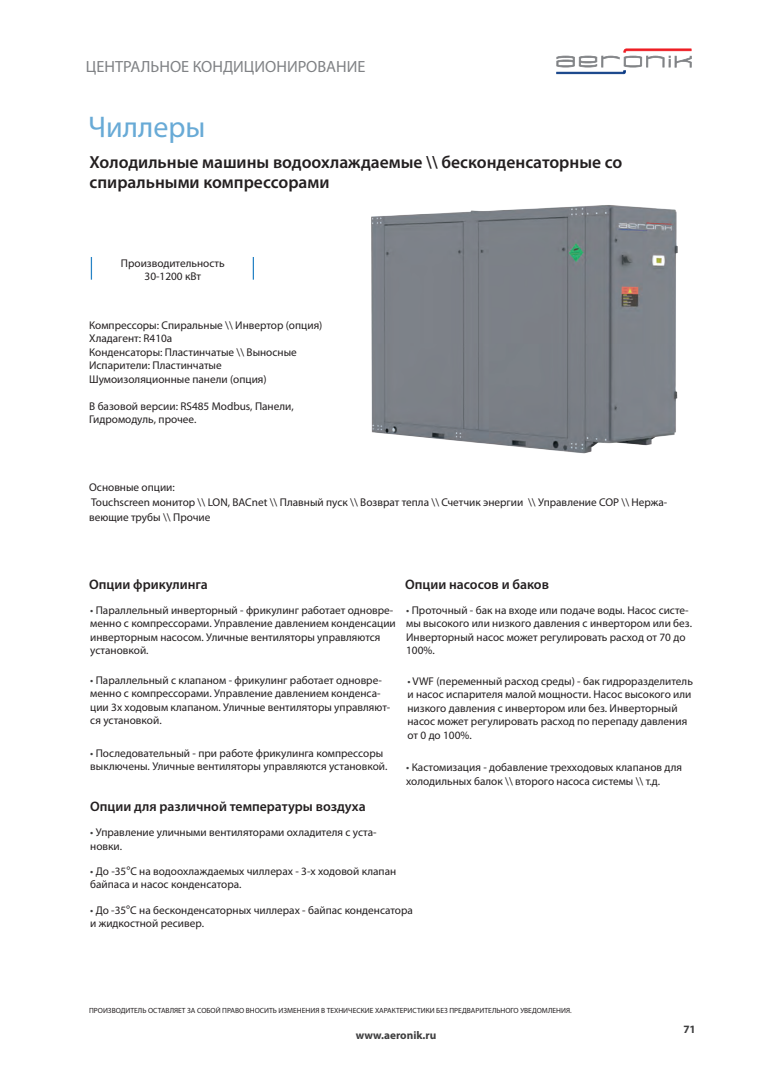
<style>
.page{position:relative;width:780px;height:1088px;background:#fff}
.page>*{position:absolute;margin:0;border:0;box-sizing:border-box;transform-origin:0 0}
.t1{font:30px "Myriad Pro";color:#68aad6}
.t2{font:600 17.5px/20px "Myriad Pro";color:#231f20}
.t3{font:16.25px "Myriad Pro";color:#808285}
.t4{font:600 13.75px "Myriad Pro";color:#231f20}
.t5{font:11.25px/13.5px "Myriad Pro";color:#231f20}
.t6{font:700 11.25px "Myriad Pro";color:#3e3e3f}
.t7{font:7.5px "Myriad Pro";color:#231f20}
.s1{color:#3e3e3f}
.s2{font-size:12.5px}
</style>
<div class="page">
<svg style="left:556px;top:49px;width:135px;height:25px"></svg>
<svg style="left:91px;top:257px;width:1px;height:23px"></svg>
<svg style="left:253px;top:257px;width:1px;height:23px"></svg>
<img style="left:371px;top:205px;width:307px;height:249px">
<h3 class="t3" style="left:86px;top:57px;width:281px">ЦЕНТРАЛЬНОЕ КОНДИЦИОНИРОВАНИЕ</h3>
<h1 class="t1" style="left:88px;top:108px;width:119px">Чиллеры</h1>
<h2 class="t2" style="left:89px;top:152px;width:534px">Холодильные машины водоохлаждаемые \\ бесконденсаторные со спиральными компрессорами</h2>
<p class="t5" style="left:121px;top:256px;width:105px;text-align:center">Производительность<br>30-1200 кВт</p>
<p class="t5" style="left:89px;top:318px;width:235px">Компрессоры: Спиральные \\ Инвертор (опция)<br>Хладагент: R410a<br>Конденсаторы: Пластинчатые \\ Выносные Испарители: Пластинчатые Шумоизоляционные панели (опция)</p>
<p class="t5" style="left:89px;top:399px;width:206px">В базовой версии: RS485 Modbus, Панели,<br>Гидромодуль, прочее.</p>
<p class="t5" style="left:89px;top:479px;width:579px;line-height:15px">Основные опции:<br>Touchscreen монитор \\ LON, BACnet \\ Плавный пуск \\ Возврат тепла \\ Счетчик энергии \\ Управление COP \\ Нержа&shy;веющие трубы \\ Прочие</p>
<p class="t4" style="left:89px;top:576px;width:120px">Опции фрикулинга</p>
<p class="t5" style="left:90px;top:603px;width:307px"><span class="s1">•</span> Параллельный инверторный - фрикулинг работает одновре&shy;менно с компрессорами. Управление давлением конденсации инверторным насосом. Уличные вентиляторы управляются установкой.</p>
<p class="t5" style="left:90px;top:673px;width:301px"><span class="s1">•</span> Параллельный с клапаном - фрикулинг работает одновре&shy;менно с компрессорами. Управление давлением конденса&shy;ции 3х ходовым клапаном. Уличные вентиляторы управляют&shy;ся установкой.</p>
<p class="t5" style="left:90px;top:746px;width:299px"><span class="s1">•</span> Последовательный - при работе фрикулинга компрессоры выключены. Уличные вентиляторы управляются установкой.</p>
<p class="t4" style="left:90px;top:798px;width:277px">Опции для различной температуры воздуха</p>
<p class="t4" style="left:405px;top:576px;width:145px">Опции насосов и баков</p>
<p class="t5" style="left:406px;top:603px;width:287px"><span class="s1">•</span> Проточный - бак на входе или подаче воды. Насос систе&shy;мы высокого или низкого давления с инвертором или без.<br>Инверторный насос может регулировать расход от 70 до 100%.</p>
<p class="t5" style="left:407px;top:674px;width:287px"><span class="s1">•</span> VWF (переменный расход среды) - бак гидроразделитель и насос испарителя малой мощности. Насос высокого или низкого давления с инвертором или без. Инверторный насос может регулировать расход по перепаду давления от 0 до 100%.</p>
<p class="t5" style="left:406px;top:761px;width:277px"><span class="s1">•</span> Кастомизация - добавление трехходовых клапанов для холодильных балок \\ второго насоса системы \\ т.д.</p>
<p class="t5" style="left:90px;top:826px;width:288px"><span class="s1">•</span> Управление уличными вентиляторами охладителя с уста&shy;новки.</p>
<p class="t5" style="left:90px;top:864px;width:307px"><span class="s1">•</span> До -35<span class="s2">°</span>C на водоохлаждаемых чиллерах - 3-х ходовой клапан байпаса и насос конденсатора.</p>
<p class="t5" style="left:90px;top:903px;width:324px"><span class="s1">•</span> До -35<span class="s2">°</span>C на бесконденсаторных чиллерах - байпас конденсатора и жидкостной ресивер.</p>
<p class="t7" style="left:89px;top:1006px;width:484px">ПРОИЗВОДИТЕЛЬ ОСТАВЛЯЕТ ЗА СОБОЙ ПРАВО ВНОСИТЬ ИЗМЕНЕНИЯ В ТЕХНИЧЕСКИЕ ХАРАКТЕРИСТИКИ БЕЗ ПРЕДВАРИТЕЛЬНОГО УВЕДОМЛЕНИЯ.</p>
<p class="t6" style="left:356px;top:1027px;width:82px">www.aeronik.ru</p>
<p class="t6" style="left:683px;top:1022px;width:14px">71</p>
</div>
